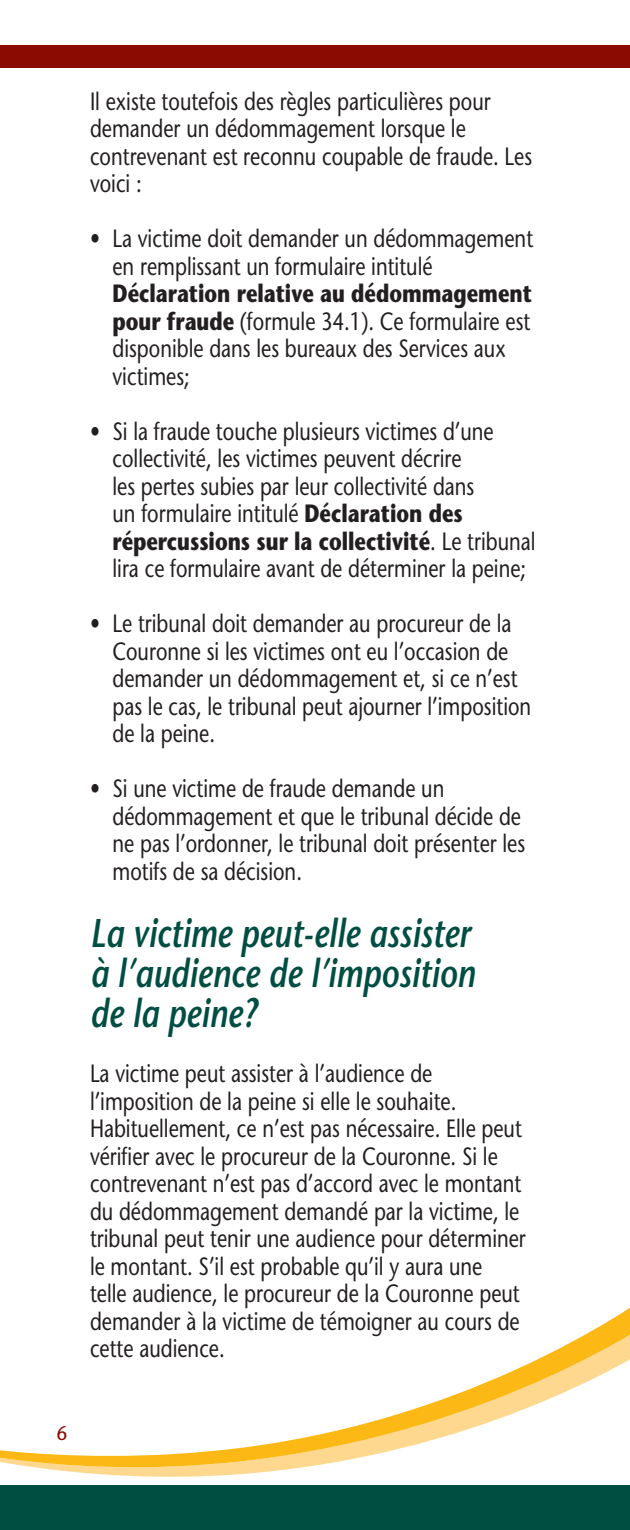
<style>
.page{position:relative;width:630px;height:1530px;background:#fff}
.page>*{position:absolute;margin:0;border:0;box-sizing:border-box;transform-origin:0 0}
.Inside_Head_1{font:italic 600 40px "Stone Sans";color:#004d42;scale:.8 1}
.Body_Bullets{font:25px/27.5px "Stone Sans";color:#231f20;scale:.8 1}
.Body_Text{font:25px/27.5px "Stone Sans";color:#231f20;scale:.8 1}
.t1{font:20px "Stone Sans";color:#8b0a02;scale:.95 1}
.s1{font-weight:700}
</style>
<div class="page">
<div style="left:0;top:45px;width:630px;height:23px;background:#8b0a02"></div>
<svg style="left:0;top:1308px;width:629px;height:169px"></svg>
<div style="left:0;top:1485px;width:630px;height:45px;background:#004d42"></div>
<svg style="left:629px;top:1307px;width:1px;height:53px"></svg>
<p class="Body_Text" style="left:90px;top:87px;width:554px">Il existe toutefois des règles particulières pour demander un dédommagement lorsque le contrevenant est reconnu coupable de fraude. Les voici :</p>
<p class="Body_Bullets" style="left:112px;top:225px;width:527px;text-indent:-22px">• La victime doit demander un dédommagement en remplissant un formulaire intitulé <span class="s1">Déclaration relative au dédommagement pour fraude</span> (formule 34.1). Ce formulaire est disponible dans les bureaux des Services aux victimes;</p>
<p class="Body_Bullets" style="left:112px;top:417px;width:530px;text-indent:-22px">• Si la fraude touche plusieurs victimes d’une collectivité, les victimes peuvent décrire<br>les pertes subies par leur collectivité dans<br>un formulaire intitulé <span class="s1">Déclaration des répercussions sur la collectivité</span>. Le tribunal lira ce formulaire avant de déterminer la peine;</p>
<p class="Body_Bullets" style="left:112px;top:610px;width:525px;text-indent:-22px">• Le tribunal doit demander au procureur de la Couronne si les victimes ont eu l’occasion de demander un dédommagement et, si ce n’est pas le cas, le tribunal peut ajourner l’imposition de la peine.</p>
<p class="Body_Bullets" style="left:112px;top:775px;width:517px;text-indent:-22px">• Si une victime de fraude demande un dédommagement et que le tribunal décide de ne pas l’ordonner, le tribunal doit présenter les motifs de sa décision.</p>
<p class="Inside_Head_1" style="left:90px;top:909px;width:477px">La victime peut-elle assister</p>
<p class="Inside_Head_1" style="left:90px;top:949px;width:483px">à l’audience de l’imposition</p>
<p class="Inside_Head_1" style="left:90px;top:989px;width:210px">de la peine?</p>
<p class="Body_Text" style="left:90px;top:1060px;width:546px">La victime peut assister à l’audience de l’imposition de la peine si elle le souhaite.<br>Habituellement, ce n’est pas nécessaire. Elle peut vérifier avec le procureur de la Couronne. Si le contrevenant n’est pas d’accord avec le montant du dédommagement demandé par la victime, le tribunal peut tenir une audience pour déterminer le montant. S’il est probable qu’il y aura une<br>telle audience, le procureur de la Couronne peut demander à la victime de témoigner au cours de cette audience.</p>
<p class="t1" style="left:57px;top:1420px;width:13px">6</p>
</div>
